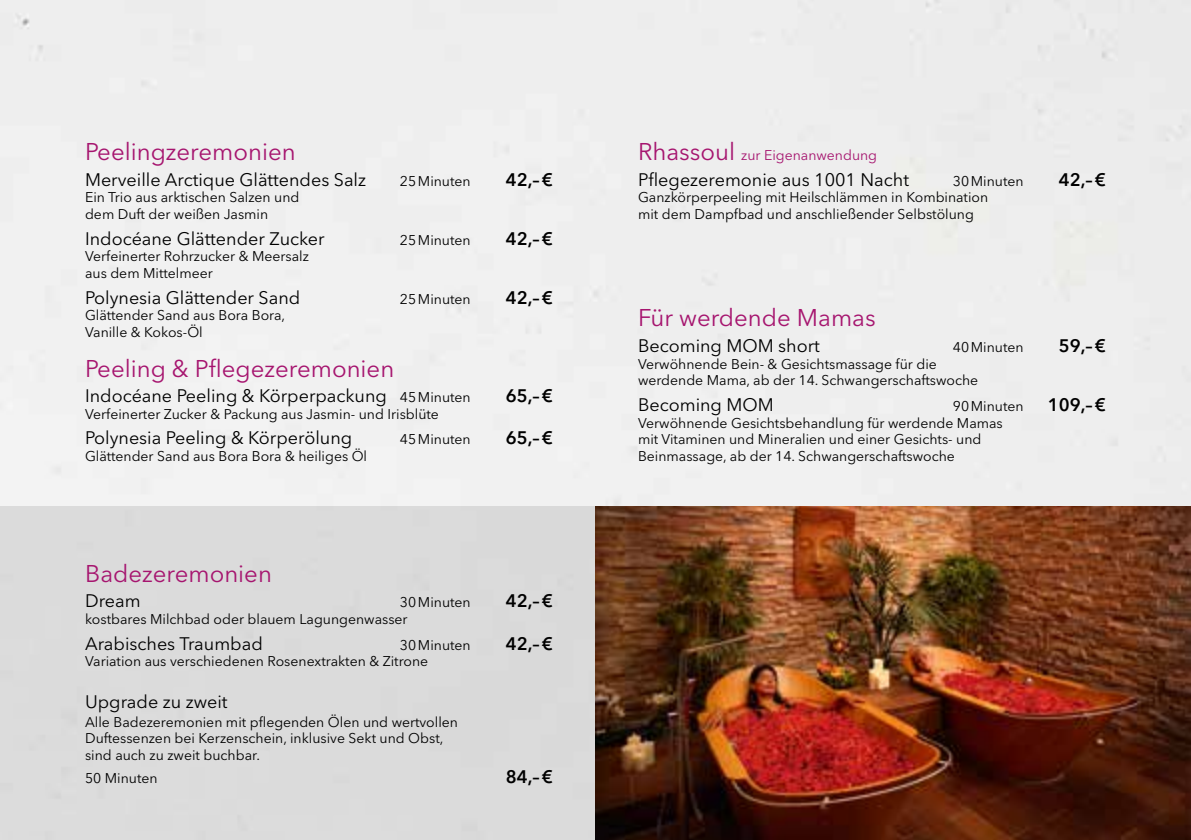
<style>
.page{position:relative;width:1191px;height:840px;background:#fff}
.page>*{position:absolute;margin:0;border:0;box-sizing:border-box;transform-origin:0 0}
.Subheadline_7W{font:24px "Avenir Next LT Pro";color:#a6156f}
.Preisliste{font:18px "Avenir Next LT Pro";color:#000}
.Preisliste-2{font:600 18px "Avenir Next LT Pro";color:#000}
.Klein_7W{font:14px/16.8px "Avenir Next LT Pro";color:#000}
.Preisliste-3{font:14px/16.8px "Avenir Next LT Pro";color:#000}
.Subheadline_7W-2{font:14px "Avenir Next LT Pro";color:#a6156f}
.s1{font-size:14px}
.s2{font-size:24px}
</style>
<div class="page">
<div style="left:0;top:506px;width:595px;height:333px;background:#dbdbdb"></div>
<img style="left:595px;top:506px;width:596px;height:333px">
<p class="Subheadline_7W" style="left:85px;top:137px;width:212px">Peelingzeremonien</p>
<p class="Preisliste" style="left:85px;top:168px;width:282px">Merveille Arctique Glättendes Salz</p>
<p class="Preisliste-3" style="left:400px;top:172px;width:72px">25Minuten</p>
<p class="Preisliste-2" style="left:506px;top:168px;width:49px">42,–€</p>
<p class="Klein_7W" style="left:85px;top:189px;width:216px">Ein Trio aus arktischen Salzen und dem Duft der weißen Jasmin</p>
<p class="Preisliste" style="left:85px;top:227px;width:241px">Indocéane Glättender Zucker</p>
<p class="Preisliste-3" style="left:400px;top:231px;width:72px">25Minuten</p>
<p class="Preisliste-2" style="left:506px;top:227px;width:49px">42,–€</p>
<p class="Klein_7W" style="left:85px;top:248px;width:225px">Verfeinerter Rohrzucker &amp; Meersalz aus dem Mittelmeer</p>
<p class="Preisliste" style="left:85px;top:286px;width:217px">Polynesia Glättender Sand</p>
<p class="Preisliste-3" style="left:400px;top:290px;width:72px">25Minuten</p>
<p class="Preisliste-2" style="left:506px;top:286px;width:49px">42,–€</p>
<p class="Klein_7W" style="left:85px;top:307px;width:202px">Glättender Sand aus Bora Bora,<br>Vanille &amp; Kokos-Öl</p>
<p class="Subheadline_7W" style="left:85px;top:354px;width:311px">Peeling &amp; Pflegezeremonien</p>
<p class="Preisliste" style="left:85px;top:385px;width:387px">Indocéane Peeling &amp; Körperpackung <span class="s1">45Minuten</span></p>
<p class="Preisliste-2" style="left:506px;top:385px;width:49px">65,–€</p>
<p class="Klein_7W" style="left:85px;top:405px;width:355px">Verfeinerter Zucker &amp; Packung aus Jasmin- und Irisblüte</p>
<p class="Preisliste" style="left:85px;top:427px;width:269px">Polynesia Peeling &amp; Körperölung</p>
<p class="Preisliste-3" style="left:400px;top:431px;width:72px">45Minuten</p>
<p class="Preisliste-2" style="left:506px;top:427px;width:49px">65,–€</p>
<p class="Klein_7W" style="left:85px;top:447px;width:283px">Glättender Sand aus Bora Bora &amp; heiliges Öl</p>
<p class="Subheadline_7W" style="left:85px;top:558px;width:188px">Badezeremonien</p>
<p class="Preisliste" style="left:85px;top:590px;width:57px">Dream</p>
<p class="Preisliste-3" style="left:400px;top:593px;width:72px">30Minuten</p>
<p class="Preisliste-2" style="left:506px;top:589px;width:49px">42,–€</p>
<p class="Klein_7W" style="left:85px;top:610px;width:324px">kostbares Milchbad oder blauem Lagungenwasser</p>
<p class="Preisliste" style="left:85px;top:632px;width:179px">Arabisches Traumbad</p>
<p class="Preisliste-3" style="left:400px;top:635px;width:72px">30Minuten</p>
<p class="Preisliste-2" style="left:506px;top:632px;width:49px">42,–€</p>
<p class="Klein_7W" style="left:85px;top:652px;width:345px">Variation aus verschiedenen Rosenextrakten &amp; Zitrone</p>
<p class="Preisliste" style="left:85px;top:691px;width:144px">Upgrade zu zweit</p>
<p class="Preisliste-3" style="left:85px;top:712px;width:374px">Alle Badezeremonien mit pflegenden Ölen und wertvollen<br>Duftessenzen bei Kerzenschein, inklusive Sekt und Obst, sind auch zu zweit buchbar.</p>
<p class="Preisliste-3" style="left:85px;top:769px;width:74px">50 Minuten</p>
<p class="Preisliste-2" style="left:506px;top:765px;width:49px">84,–€</p>
<p class="Subheadline_7W-2" style="left:638px;top:147px;width:241px"><span class="s2">Rhassoul</span> zur Eigenanwendung</p>
<p class="Preisliste" style="left:638px;top:168px;width:272px">Pflegezeremonie aus 1001 Nacht</p>
<p class="Preisliste-3" style="left:953px;top:172px;width:72px">30Minuten</p>
<p class="Preisliste-2" style="left:1058px;top:168px;width:49px">42,–€</p>
<p class="Klein_7W" style="left:638px;top:189px;width:352px">Ganzkörperpeeling mit Heilschlämmen in Kombination mit dem Dampfbad und anschließender Selbstölung</p>
<p class="Subheadline_7W" style="left:638px;top:303px;width:239px">Für werdende Mamas</p>
<p class="Preisliste" style="left:638px;top:334px;width:183px">Becoming MOM short</p>
<p class="Preisliste-3" style="left:953px;top:338px;width:72px">40Minuten</p>
<p class="Preisliste-2" style="left:1058px;top:334px;width:49px">59,–€</p>
<p class="Klein_7W" style="left:638px;top:355px;width:342px">Verwöhnende Bein- &amp; Gesichtsmassage für die werdende Mama, ab der 14. Schwangerschaftswoche</p>
<p class="Preisliste" style="left:638px;top:393px;width:137px">Becoming MOM</p>
<p class="Preisliste-3" style="left:953px;top:397px;width:72px">90Minuten</p>
<p class="Preisliste-2" style="left:1047px;top:393px;width:60px">109,–€</p>
<p class="Klein_7W" style="left:638px;top:414px;width:366px">Verwöhnende Gesichtsbehandlung für werdende Mamas mit Vitaminen und Mineralien und einer Gesichts- und<br>Beinmassage, ab der 14. Schwangerschaftswoche</p>
</div>
